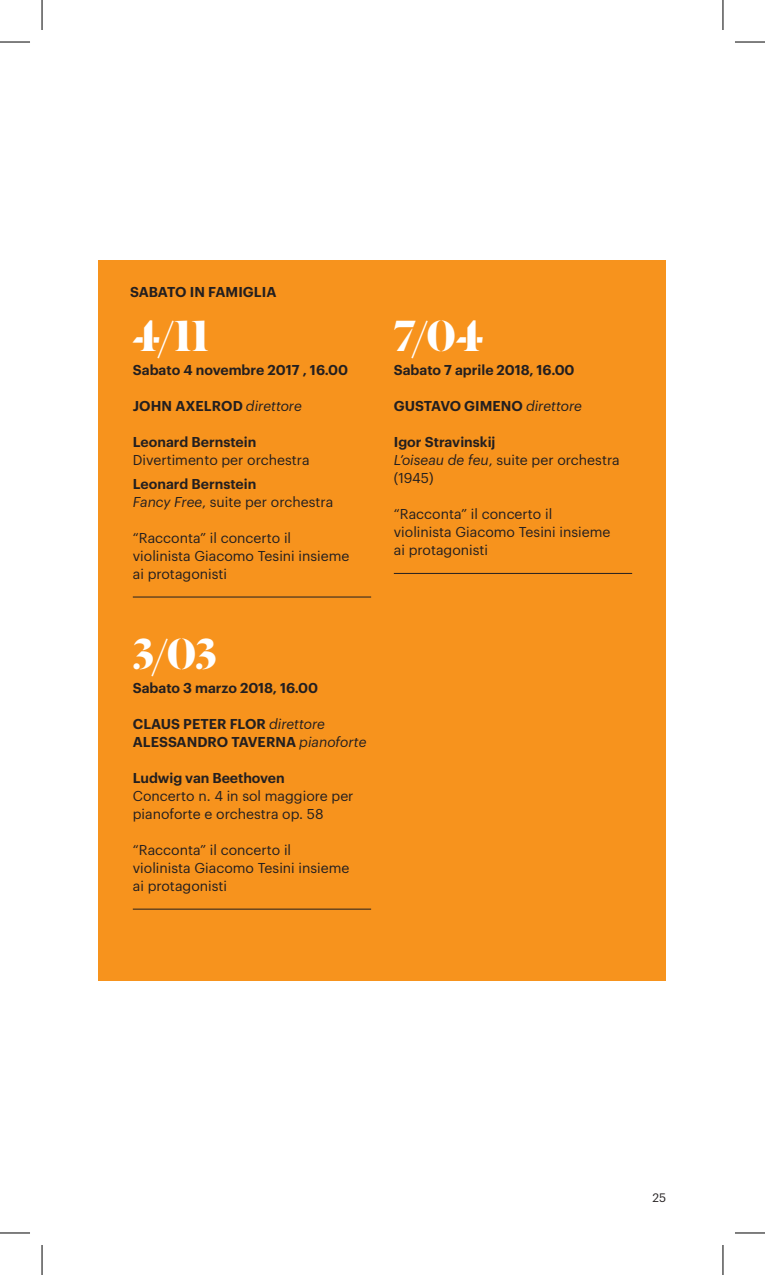
<style>
.page{position:relative;width:765px;height:1275px;background:#fff}
.page>*{position:absolute;margin:0;border:0;box-sizing:border-box;transform-origin:0 0}
.t1{font:700 48px "Dala Floda";color:#fff}
.t2{font:14px/18px "Graphik";color:#231f20}
.t3{font:600 14px/18px "Graphik";color:#231f20}
.t4{font:12px "Graphik";color:#231f20}
.s1{font-weight:400;font-style:italic}
.s2{font-weight:600}
.s3{font-style:italic}
</style>
<div class="page">
<div style="left:99px;top:261px;width:567px;height:720px;background:#f7931d"></div>
<hr style="left:133px;top:596px;width:238px;height:1px;background:#231f20">
<hr style="left:133px;top:908px;width:238px;height:1px;background:#231f20">
<hr style="left:393px;top:573px;width:239px;height:1px;background:#231f20">
<hr style="left:0;top:42px;width:30px;height:1px;background:#000">
<hr style="left:734px;top:42px;width:30px;height:1px;background:#000">
<hr style="left:0;top:1232px;width:30px;height:1px;background:#000">
<hr style="left:734px;top:1232px;width:30px;height:1px;background:#000">
<hr style="left:42px;top:0;width:1px;height:30px;background:#000">
<hr style="left:42px;top:1245px;width:1px;height:30px;background:#000">
<hr style="left:722px;top:0;width:1px;height:30px;background:#000">
<hr style="left:722px;top:1245px;width:1px;height:30px;background:#000">
<p class="t3" style="left:130px;top:281px;width:148px">SABATO IN FAMIGLIA</p>
<h1 class="t1" style="left:133px;top:303px;width:78px">4/11</h1>
<p class="t3" style="left:133px;top:359px;width:217px">Sabato 4 novembre 2017 , 16.00</p>
<p class="t3" style="left:133px;top:395px;width:170px">JOHN AXELROD <span class="s1">direttore</span></p>
<p class="t3" style="left:133px;top:431px;width:125px">Leonard Bernstein</p>
<p class="t2" style="left:133px;top:449px;width:178px">Divertimento per orchestra</p>
<p class="t2" style="left:133px;top:473px;width:202px"><span class="s2">Leonard Bernstein<br></span><span class="s3">Fancy Free</span>, suite per orchestra</p>
<p class="t2" style="left:133px;top:527px;width:218px">“Racconta” il concerto il violinista Giacomo Tesini insieme ai protagonisti</p>
<h1 class="t1" style="left:133px;top:621px;width:86px">3/03</h1>
<p class="t3" style="left:133px;top:677px;width:187px">Sabato 3 marzo 2018, 16.00</p>
<p class="t3" style="left:133px;top:713px;width:235px">CLAUS PETER FLOR <span class="s1">direttore<br></span>ALESSANDRO TAVERNA <span class="s1">pianoforte</span></p>
<p class="t3" style="left:133px;top:767px;width:153px">Ludwig van Beethoven</p>
<p class="t2" style="left:133px;top:785px;width:222px">Concerto n. 4 in sol maggiore per pianoforte e orchestra op. 58</p>
<p class="t2" style="left:133px;top:839px;width:218px">“Racconta” il concerto il violinista Giacomo Tesini insieme ai protagonisti</p>
<h1 class="t1" style="left:393px;top:303px;width:91px">7/04</h1>
<p class="t3" style="left:393px;top:360px;width:182px">Sabato 7 aprile 2018, 16.00</p>
<p class="t3" style="left:394px;top:396px;width:189px">GUSTAVO GIMENO <span class="s1">direttore</span></p>
<p class="t2" style="left:393px;top:432px;width:227px"><span class="s2">Igor Stravinskij<br></span><span class="s3">L’oiseau de feu</span>, suite per orchestra (1945)</p>
<p class="t2" style="left:393px;top:504px;width:218px">“Racconta” il concerto il violinista Giacomo Tesini insieme ai protagonisti</p>
<p class="t4" style="left:652px;top:1188px;width:15px">25</p>
</div>
